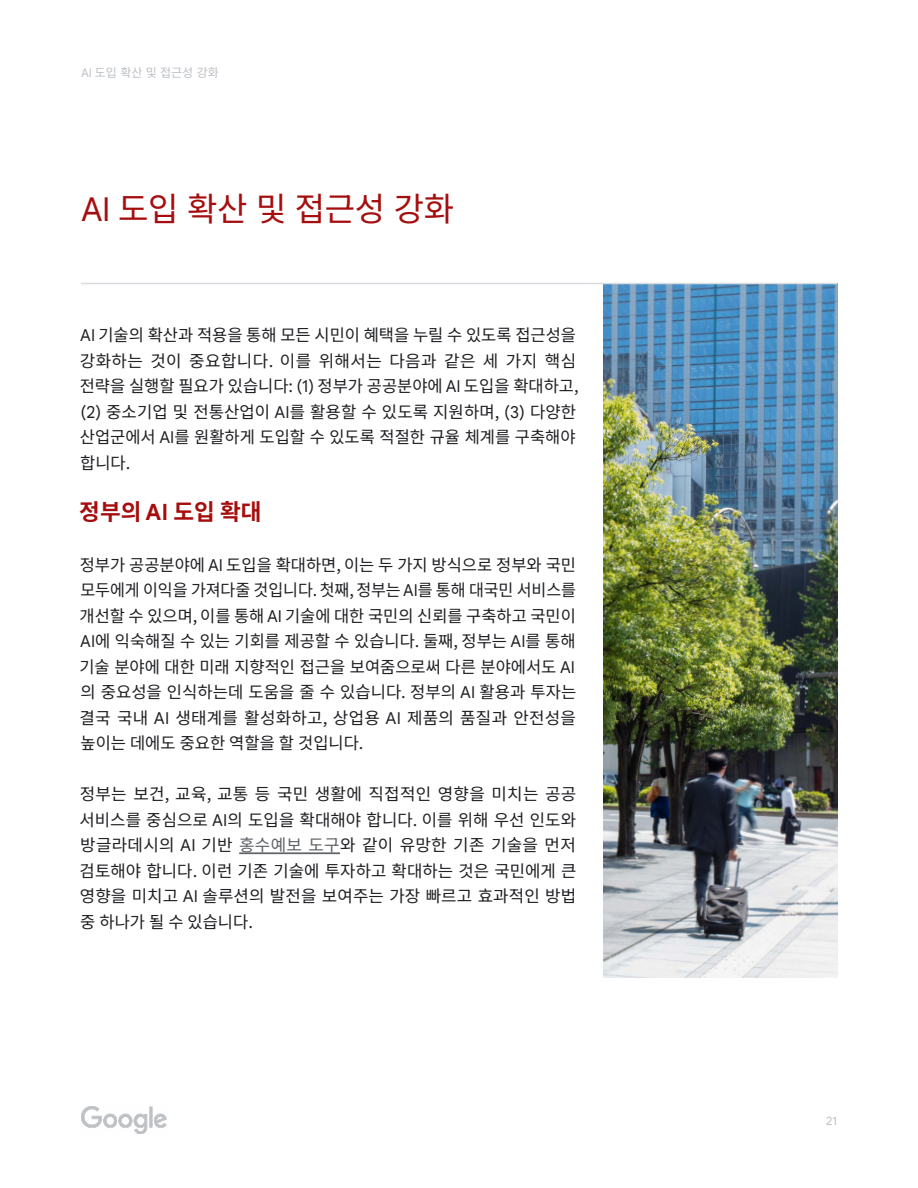
<style>
.page{position:relative;width:918px;height:1188px;background:#fff}
.page>*{position:absolute;margin:0;border:0;box-sizing:border-box;transform-origin:0 0}
.t1{font:100 33px "Noto Sans KR";letter-spacing:-.01em;color:#a50e0e}
.t2{font:100 22.5px "Noto Sans KR";color:#a50e0e}
.t3{font:100 16.5px/25.5px "Noto Sans KR";letter-spacing:.005em;color:#202124;text-align:justify}
.t4{font:100 12px "Noto Sans KR";color:#bdc1c6}
.t5{font:12px "Google Sans";color:#bdc1c6}
.s1{font-family:"Google Sans Text";font-weight:400}
.s2{font-family:"Google Sans Text";font-weight:700}
.s3{color:#5f6368}
</style>
<div class="page">
<img style="left:603px;top:284px;width:234px;height:693px">
<hr style="left:81px;top:283px;width:756px;height:1px;background:#dadce0">
<img style="left:81px;top:1107px;width:86px;height:27px">
<hr style="left:239px;top:852px;width:101px;height:2px;background:#5f6368">
<p class="t4" style="left:81px;top:66px;width:139px"><span class="s1">AI</span> 도입 확산 및 접근성 강화</p>
<h1 class="t1" style="left:81px;top:190px;width:375px"><span class="s1">AI</span> 도입 확산 및 접근성 강화</h1>
<p class="t3" style="left:80px;top:323px;width:500px;text-align:left"><span class="s1">AI</span> 기술의 확산과 적용을 통해 모든 시민이 혜택을 누릴 수 있도록 접근성을 강화하는 것이 중요합니다. 이를 위해서는 다음과 같은 세 가지 핵심 전략을 실행할 필요가 있습니다: <span class="s1">(1)</span> 정부가 공공분야에 <span class="s1">AI</span> 도입을 확대하고, <span class="s1">(2)</span> 중소기업 및 전통산업이 <span class="s1">AI</span>를 활용할 수 있도록 지원하며, <span class="s1">(3)</span> 다양한 산업군에서 <span class="s1">AI</span>를 원활하게 도입할 수 있도록 적절한 규율 체계를 구축해야 합니다.</p>
<h2 class="t2" style="left:79px;top:499px;width:184px">정부의 <span class="s2">AI</span> 도입 확대</h2>
<p class="t3" style="left:79px;top:552px;width:498px">정부가 공공분야에 <span class="s1">AI</span> 도입을 확대하면, 이는 두 가지 방식으로 정부와 국민 모두에게 이익을 가져다줄 것입니다. 첫째, 정부는 <span class="s1">AI</span>를 통해 대국민 서비스를 개선할 수 있으며, 이를 통해 <span class="s1">AI</span> 기술에 대한 국민의 신뢰를 구축하고 국민이 <span class="s1">AI</span>에 익숙해질 수 있는 기회를 제공할 수 있습니다. 둘째, 정부는 <span class="s1">AI</span>를 통해 기술 분야에 대한 미래 지향적인 접근을 보여줌으로써 다른 분야에서도 <span class="s1">AI </span>의 중요성을 인식하는데 도움을 줄 수 있습니다. 정부의 <span class="s1">AI</span> 활용과 투자는 결국 국내 <span class="s1">AI</span> 생태계를 활성화하고, 상업용 <span class="s1">AI</span> 제품의 품질과 안전성을 높이는 데에도 중요한 역할을 할 것입니다.</p>
<p class="t3" style="left:79px;top:782px;width:499px">정부는 보건, 교육, 교통 등 국민 생활에 직접적인 영향을 미치는 공공 서비스를 중심으로 <span class="s1">AI</span>의 도입을 확대해야 합니다. 이를 위해 우선 인도와 방글라데시의 <span class="s1">AI</span> 기반 <span class="s3">홍수예보 도구</span>와 같이 유망한 기존 기술을 먼저 검토해야 합니다. 이런 기존 기술에 투자하고 확대하는 것은 국민에게 큰 영향을 미치고 <span class="s1">AI</span> 솔루션의 발전을 보여주는 가장 빠르고 효과적인 방법 중 하나가 될 수 있습니다.</p>
<p class="t5" style="left:826px;top:1114px;width:12px">21</p>
</div>
